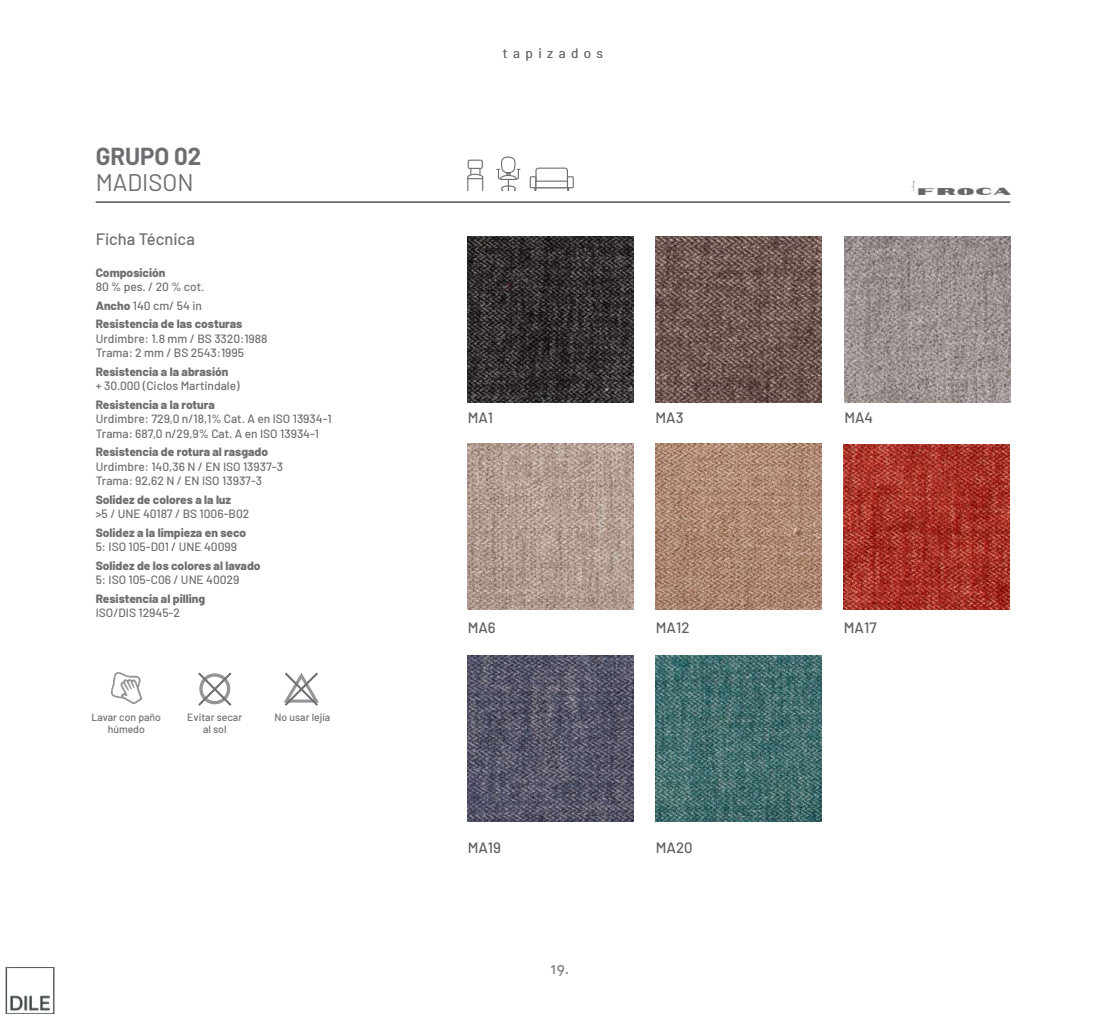
<style>
.page{position:relative;width:1106px;height:1021px;background:#fff}
.page>*{position:absolute;margin:0;border:0;box-sizing:border-box;transform-origin:0 0}
.t1{font:700 24px "Barlow";color:#6d6e71}
.t2{font:24px "Barlow";color:#6d6e71}
.t3{font:500 16.5px "Barlow";color:#6d6e71}
.t4{font:500 15px "Barlow";color:#5d6061}
.t5{font:15px "DIN Medium Alternate";color:#808285}
.t6{font:13.5px "Barlow";letter-spacing:.4em;color:#6d6e71}
.t7{font:500 12px/14.4px "Barlow";color:#6d6e71}
.t8{font:800 12px/18.6px "Barlow";color:#6d6e71}
.t9{font:500 10.5px/12px "Barlow";color:#6d6e71;text-align:center}
.s1{font-weight:500}
</style>
<div class="page">
<img style="left:467px;top:236px;width:166px;height:166px">
<img style="left:655px;top:236px;width:166px;height:166px">
<img style="left:844px;top:236px;width:166px;height:166px">
<img style="left:467px;top:444px;width:166px;height:165px">
<img style="left:656px;top:444px;width:165px;height:165px">
<img style="left:844px;top:444px;width:165px;height:166px">
<img style="left:467px;top:655px;width:166px;height:166px">
<img style="left:656px;top:655px;width:165px;height:166px">
<hr style="left:96px;top:202px;width:914px;height:1px;background:#000">
<svg style="left:497px;top:156px;width:23px;height:35px"></svg>
<div style="left:535px;top:167px;width:33px;height:21px;border:1px solid #6d6e71;border-radius:3px"></div>
<div style="left:567px;top:176px;width:7px;height:12px;border:1px solid #6d6e71"></div>
<div style="left:529px;top:176px;width:7px;height:12px;border:1px solid #6d6e71"></div>
<div style="left:535px;top:180px;width:33px;height:8px;background:#fff;border:1px solid #6d6e71"></div>
<svg style="left:467px;top:169px;width:17px;height:21px"></svg>
<div style="left:467px;top:160px;width:16px;height:9px;border:1px solid #6d6e71"></div>
<svg style="left:198px;top:672px;width:33px;height:33px"></svg>
<svg style="left:284px;top:672px;width:35px;height:33px"></svg>
<svg style="left:111px;top:672px;width:31px;height:32px"></svg>
<img style="left:912px;top:182px;width:98px;height:13px">
<img style="left:6px;top:967px;width:48px;height:46px">
<h1 class="t1" style="left:96px;top:139px;width:107px">GRUPO 02</h1>
<h1 class="t2" style="left:96px;top:165px;width:99px">MADISON</h1>
<h2 class="t3" style="left:96px;top:227px;width:101px">Ficha Técnica</h2>
<p class="t8" style="left:96px;top:262px;width:71px">Composición</p>
<p class="t8" style="left:96px;top:276px;width:148px"><span class="s1">80 % pes. / 20 % cot.<br></span>Ancho <span class="s1">140 cm/ 54 in<br></span>Resistencia de las costuras</p>
<p class="t7" style="left:96px;top:330px;width:173px">Urdimbre: 1.8 mm / BS 3320:1988<br>Trama: 2 mm / BS 2543:1995</p>
<p class="t8" style="left:96px;top:361px;width:134px">Resistencia a la abrasión</p>
<p class="t7" style="left:96px;top:378px;width:145px">+ 30.000 (Ciclos Martindale)</p>
<p class="t8" style="left:96px;top:394px;width:121px">Resistencia a la rotura</p>
<p class="t7" style="left:96px;top:411px;width:237px">Urdimbre: 729,0 n/18,1% Cat. A en ISO 13934-1<br>Trama: 687,0 n/29,9% Cat. A en ISO 13934-1</p>
<p class="t8" style="left:96px;top:442px;width:174px">Resistencia de rotura al rasgado</p>
<p class="t7" style="left:96px;top:458px;width:189px">Urdimbre: 140,36 N / EN ISO 13937-3<br>Trama: 92,62 N / EN ISO 13937-3</p>
<p class="t8" style="left:96px;top:489px;width:137px">Solidez de colores a la luz</p>
<p class="t7" style="left:96px;top:506px;width:155px">&gt;5 / UNE 40187 / BS 1006-B02</p>
<p class="t8" style="left:96px;top:522px;width:152px">Solidez a la limpieza en seco</p>
<p class="t7" style="left:96px;top:539px;width:143px">5: ISO 105-D01 / UNE 40099</p>
<p class="t8" style="left:96px;top:555px;width:166px">Solidez de los colores al lavado</p>
<p class="t7" style="left:96px;top:572px;width:145px">5: ISO 105-C06 / UNE 40029</p>
<p class="t8" style="left:96px;top:588px;width:111px">Resistencia al pilling</p>
<p class="t7" style="left:96px;top:605px;width:86px">ISO/DIS 12945-2</p>
<p class="t9" style="left:91px;top:710px;width:71px">Lavar con paño húmedo</p>
<p class="t9" style="left:187px;top:710px;width:56px">Evitar secar</p>
<p class="t9" style="left:274px;top:710px;width:57px">No usar lejía</p>
<p class="t9" style="left:203px;top:722px;width:25px">al sol</p>
<p class="t6" style="left:503px;top:43px;width:102px">tapizados</p>
<p class="t4" style="left:467px;top:406px;width:27px">MA1</p>
<p class="t4" style="left:655px;top:406px;width:30px">MA3</p>
<p class="t4" style="left:467px;top:616px;width:30px">MA6</p>
<p class="t4" style="left:656px;top:616px;width:35px">MA12</p>
<p class="t4" style="left:467px;top:836px;width:35px">MA19</p>
<p class="t4" style="left:656px;top:836px;width:38px">MA20</p>
<p class="t5" style="left:550px;top:958px;width:20px">19.</p>
<p class="t4" style="left:844px;top:406px;width:30px">MA4</p>
<p class="t4" style="left:844px;top:616px;width:34px">MA17</p>
</div>
